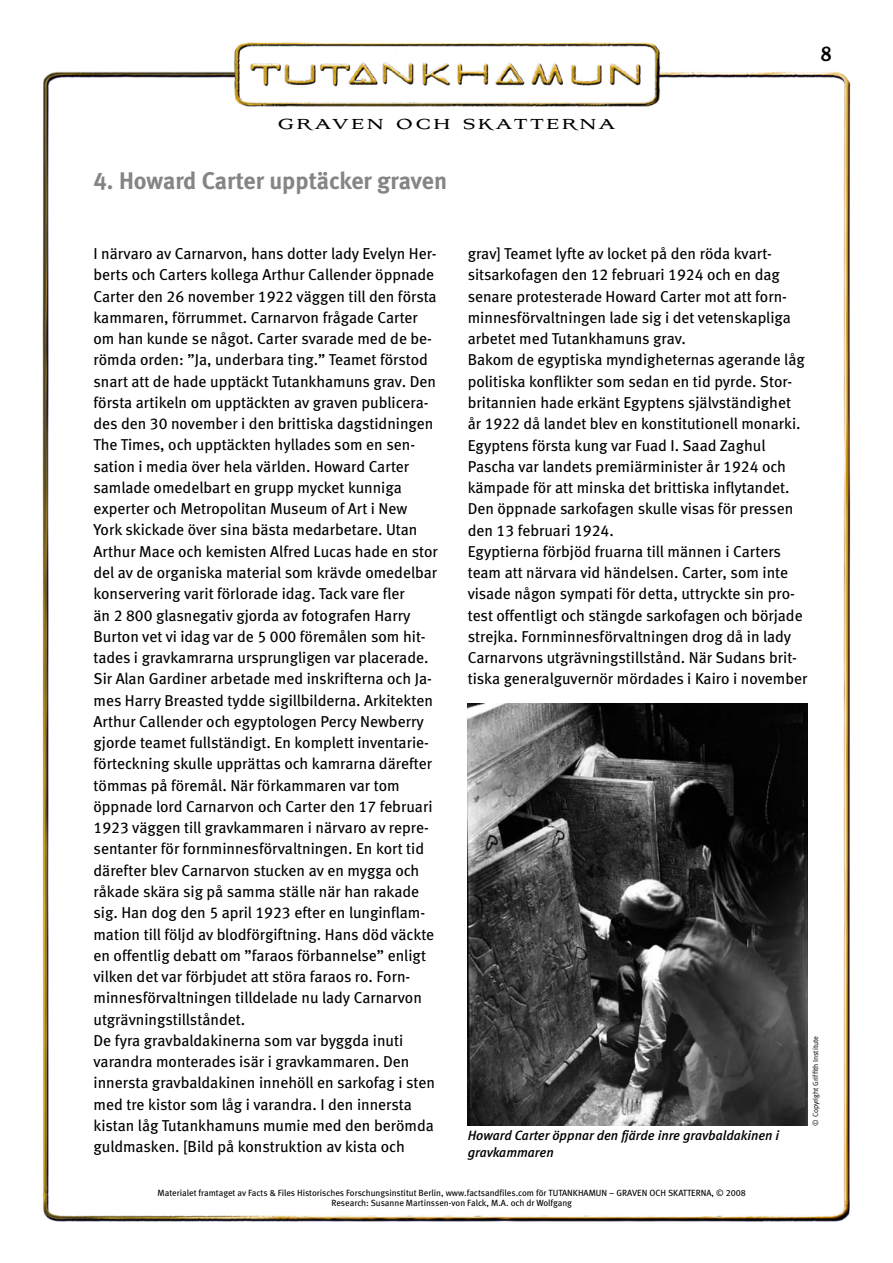
<style>
.page{position:relative;width:893px;height:1263px;background:#fff}
.page>*{position:absolute;margin:0;border:0;box-sizing:border-box;transform-origin:0 0}
.t1{font:24px "Meta Bold LF";color:#848584}
.t2{font:21px "Clearface Gothic LH";color:#000}
.t3{font:700 18px "Aviano";letter-spacing:.15em;color:#000}
.t4{font:15.75px/21.3px "Meta Book LF";color:#000}
.t5{font:italic 13.5px/16.2px "Meta Medium LF";color:#000}
.t6{font:9px/10.5px "Meta Book LF";color:#000;text-align:center}
.t7{font:7.5px "Meta Normal";color:#000}
</style>
<div class="page">
<img style="left:42px;top:42px;width:809px;height:1180px">
<img style="left:468px;top:704px;width:340px;height:422px">
<p class="t3" style="left:278px;top:114px;width:339px">GRAVEN OCH SKATTERNA</p>
<h1 class="t1" style="left:94px;top:166px;width:355px">4. Howard Carter upptäcker graven</h1>
<h2 class="t2" style="left:821px;top:41px;width:12px">8</h2>
<p class="t4" style="left:94px;top:243px;width:346px">I närvaro av Carnarvon, hans dotter lady Evelyn Her&shy;berts och Carters kollega Arthur Callender öppnade Carter den 26 november 1922 väggen till den första kammaren, förrummet. Carnarvon frågade Carter om han kunde se något. Carter svarade med de be&shy;römda orden: ”Ja, underbara ting.” Teamet förstod snart att de hade upptäckt Tutankhamuns grav. Den första artikeln om upptäckten av graven publicera&shy;des den 30 november i den brittiska dagstidningen The Times, och upptäckten hyllades som en sen&shy;sation i media över hela världen. Howard Carter samlade omedelbart en grupp mycket kunniga experter och Metropolitan Museum of Art i New York skickade över sina bästa medarbetare. Utan Arthur Mace och kemisten Alfred Lucas hade en stor del av de organiska material som krävde omedelbar konservering varit förlorade idag. Tack vare fler<br>än 2 800 glasnegativ gjorda av fotografen Harry Burton vet vi idag var de 5 000 föremålen som hit&shy;tades i gravkamrarna ursprungligen var placerade.<br>Sir Alan Gardiner arbetade med inskrifterna och Ja&shy;mes Harry Breasted tydde sigillbilderna. Arkitekten Arthur Callender och egyptologen Percy Newberry gjorde teamet fullständigt. En komplett inventarie&shy;förteckning skulle upprättas och kamrarna därefter tömmas på föremål. När förkammaren var tom öppnade lord Carnarvon och Carter den 17 februari 1923 väggen till gravkammaren i närvaro av repre&shy;sentanter för fornminnesförvaltningen. En kort tid därefter blev Carnarvon stucken av en mygga och råkade skära sig på samma ställe när han rakade sig. Han dog den 5 april 1923 efter en lunginflam&shy;mation till följd av blodförgiftning. Hans död väckte en offentlig debatt om ”faraos förbannelse” enligt vilken det var förbjudet att störa faraos ro. Forn&shy;minnesförvaltningen tilldelade nu lady Carnarvon utgrävningstillståndet.<br>De fyra gravbaldakinerna som var byggda inuti varandra monterades isär i gravkammaren. Den innersta gravbaldakinen innehöll en sarkofag i sten med tre kistor som låg i varandra. I den innersta kistan låg Tutankhamuns mumie med den berömda guldmasken. [Bild på konstruktion av kista och</p>
<p class="t4" style="left:468px;top:243px;width:341px">grav] Teamet lyfte av locket på den röda kvart&shy;sitsarkofagen den 12 februari 1924 och en dag senare protesterade Howard Carter mot att forn&shy;minnesförvaltningen lade sig i det vetenskapliga arbetet med Tutankhamuns grav.<br>Bakom de egyptiska myndigheternas agerande låg politiska konflikter som sedan en tid pyrde. Stor&shy;britannien hade erkänt Egyptens självständighet år 1922 då landet blev en konstitutionell monarki.<br>Egyptens första kung var Fuad I. Saad Zaghul Pascha var landets premiärminister år 1924 och kämpade för att minska det brittiska inflytandet.<br>Den öppnade sarkofagen skulle visas för pressen den 13 februari 1924.<br>Egyptierna förbjöd fruarna till männen i Carters team att närvara vid händelsen. Carter, som inte visade någon sympati för detta, uttryckte sin pro&shy;test offentligt och stängde sarkofagen och började strejka. Fornminnesförvaltningen drog då in lady Carnarvons utgrävningstillstånd. När Sudans brit&shy;tiska generalguvernör mördades i Kairo i november</p>
<p class="t7" style="left:811px;top:1126px;width:91px;rotate:-90deg">© Copyright Griffith Institute</p>
<p class="t5" style="left:468px;top:1127px;width:313px">Howard Carter öppnar den fjärde inre gravbaldakinen i gravkammaren</p>
<p class="t6" style="left:158px;top:1187px;width:590px">Materialet framtaget av Facts &amp; Files Historisches Forschungsinstitut Berlin, www.factsandfiles.com för TUTANKHAMUN – GRAVEN OCH SKATTERNA, © 2008<br>Research: Susanne Martinssen-von Falck, M.A. och dr Wolfgang</p>
</div>
